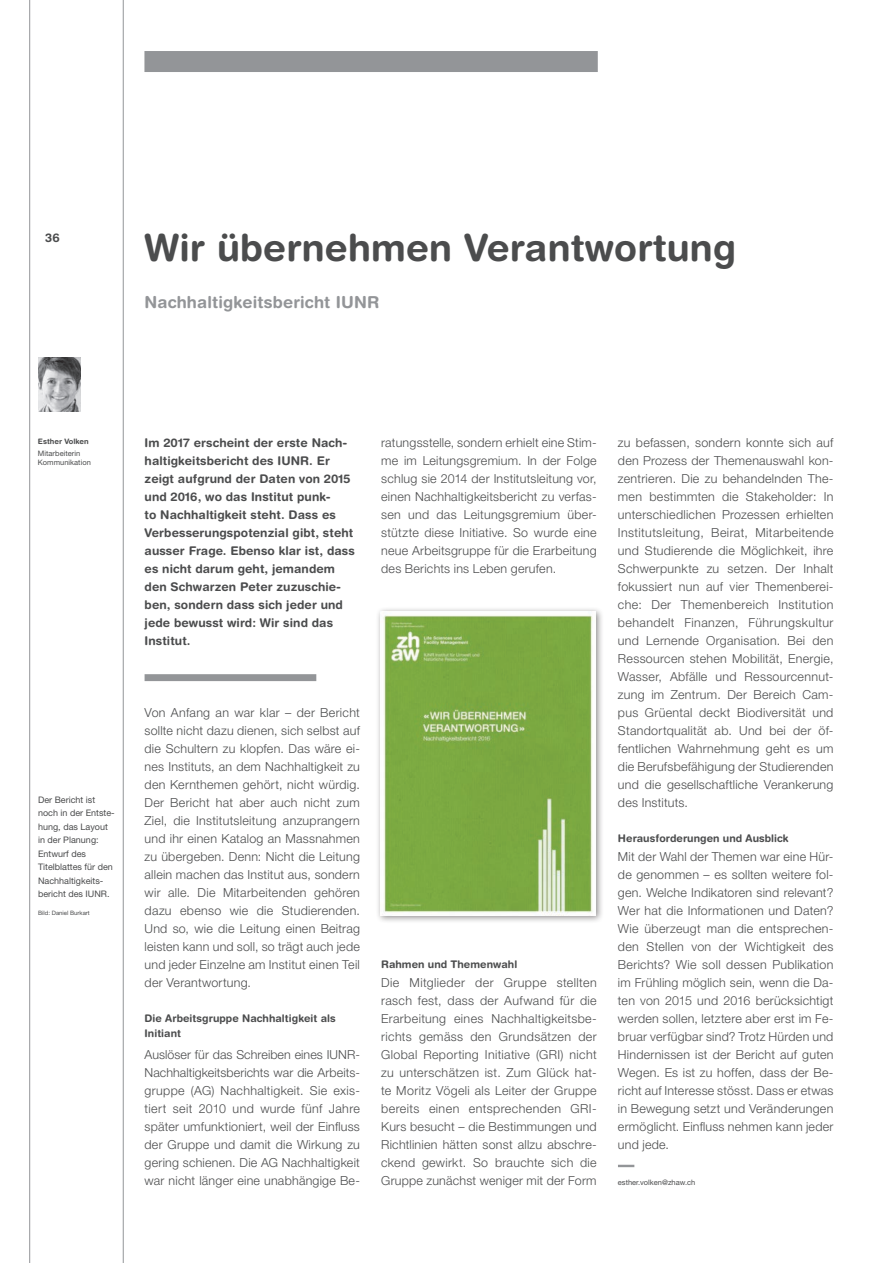
<style>
.page{position:relative;width:893px;height:1263px;background:#fff}
.page>*{position:absolute;margin:0;border:0;box-sizing:border-box;transform-origin:0 0}
.t1{font:700 37.5px "Helvetica Rounded LT Std";letter-spacing:.005em;color:#4b4c4d}
.t2{font:700 16.5px "Helvetica Rounded LT Std";letter-spacing:.01em;color:#939598}
.t3{font:300 12.45px/18px "Helvetica Neue LT Pro";letter-spacing:.02em;color:#4b4c4d;text-align:justify}
.t4{font:700 12px/18px "Helvetica Rounded LT Std";letter-spacing:.01em;color:#4b4c4d}
.t5{font:700 10.5px/15px "Helvetica Rounded LT Std";letter-spacing:.005em;color:#4b4c4d}
.t6{font:9px/13.5px "Helvetica Neue LT Pro";color:#4b4c4d}
.t7{font:7.5px/9px "Helvetica Neue LT Pro";letter-spacing:.005em;color:#4b4c4d}
.t8{font:700 7.5px "Helvetica Rounded LT Std";color:#4b4c4d}
.t9{font:6px "Helvetica Neue LT Pro";color:#4b4c4d}
</style>
<div class="page">
<div style="left:145px;top:674px;width:171px;height:7px;background:#939598"></div>
<img style="left:38px;top:357px;width:43px;height:54px">
<div style="left:375px;top:606px;width:229px;height:318px;background:#231f20;opacity:.5"></div>
<img style="left:380px;top:611px;width:216px;height:305px">
<svg style="left:618px;top:1165px;width:16px;height:2px"></svg>
<div style="left:144px;top:51px;width:454px;height:21px;background:#939598"></div>
<hr style="left:29px;top:0;width:1px;height:1263px;background:#939598">
<hr style="left:123px;top:0;width:1px;height:1263px;background:#939598">
<p class="t4" style="left:45px;top:229px;width:16px">36</p>
<h1 class="t1" style="left:144px;top:225px;width:593px">Wir übernehmen Verantwortung</h1>
<h2 class="t2" style="left:144px;top:292px;width:236px">Nachhaltigkeitsbericht IUNR</h2>
<p class="t8" style="left:38px;top:436px;width:52px">Esther Volken</p>
<p class="t7" style="left:38px;top:448px;width:54px">Mitarbeiterin<br>Kommunikation</p>
<p class="t6" style="left:38px;top:792px;width:78px">Der Bericht ist noch in der Entste&shy;hung, das Layout in der Planung:<br>Entwurf des<br>Titelblattes für den<br>Nachhaltigkeits&shy;bericht des IUNR.</p>
<p class="t9" style="left:38px;top:909px;width:53px">Bild: Daniel Burkart</p>
<p class="t4" style="left:145px;top:434px;width:212px">Im 2017 erscheint der erste Nach&shy;haltigkeitsbericht des IUNR. Er zeigt aufgrund der Daten von 2015 und 2016, wo das Institut punk-<br>to Nachhaltigkeit steht. Dass es<br>Verbesserungspotenzial gibt, steht ausser Frage. Ebenso klar ist, dass es nicht darum geht, jemandem den Schwarzen Peter zuzuschie&shy;ben, sondern dass sich jeder und jede bewusst wird: Wir sind das<br>Institut.</p>
<p class="t3" style="left:381px;top:433px;width:217px">ratungsstelle, sondern erhielt eine Stim&shy;me im Leitungsgremium. In der Folge schlug sie 2014 der Institutsleitung vor, einen Nachhaltigkeitsbericht zu verfas&shy;sen und das Leitungsgremium über&shy;stützte diese Initiative. So wurde eine neue Arbeitsgruppe für die Erarbeitung des Berichts ins Leben gerufen.</p>
<p class="t3" style="left:145px;top:703px;width:217px">Von Anfang an war klar – der Bericht sollte nicht dazu dienen, sich selbst auf die Schultern zu klopfen. Das wäre ei&shy;nes Instituts, an dem Nachhaltigkeit zu den Kernthemen gehört, nicht würdig.<br>Der Bericht hat aber auch nicht zum Ziel, die Institutsleitung anzuprangern und ihr einen Katalog an Massnahmen zu übergeben. Denn: Nicht die Leitung allein machen das Institut aus, sondern wir alle. Die Mitarbeitenden gehören dazu ebenso wie die Studierenden.<br>Und so, wie die Leitung einen Beitrag leisten kann und soll, so trägt auch jede und jeder Einzelne am Institut einen Teil der Verantwortung.</p>
<p class="t5" style="left:145px;top:1010px;width:193px">Die Arbeitsgruppe Nachhaltigkeit als<br>Initiant</p>
<p class="t3" style="left:145px;top:1045px;width:217px">Auslöser für das Schreiben eines IUNR-Nachhaltigkeitsberichts war die Arbeits&shy;gruppe (AG) Nachhaltigkeit. Sie exis&shy;tiert seit 2010 und wurde fünf Jahre später umfunktioniert, weil der Einfluss der Gruppe und damit die Wirkung zu gering schienen. Die AG Nachhaltigkeit war nicht länger eine unabhängige Be-</p>
<p class="t5" style="left:381px;top:956px;width:138px">Rahmen und Themenwahl</p>
<p class="t3" style="left:381px;top:973px;width:217px">Die Mitglieder der Gruppe stellten rasch fest, dass der Aufwand für die Erarbeitung eines Nachhaltigkeitsbe&shy;richts gemäss den Grundsätzen der Global Reporting Initiative (GRI) nicht zu unterschätzen ist. Zum Glück hat&shy;te Moritz Vögeli als Leiter der Gruppe bereits einen entsprechenden GRI-Kurs besucht – die Bestimmungen und Richtlinien hätten sonst allzu abschre&shy;ckend gewirkt. So brauchte sich die Gruppe zunächst weniger mit der Form</p>
<p class="t3" style="left:618px;top:433px;width:217px">zu befassen, sondern konnte sich auf den Prozess der Themenauswahl kon&shy;zentrieren. Die zu behandelnden The&shy;men bestimmten die Stakeholder: In unterschiedlichen Prozessen erhielten Institutsleitung, Beirat, Mitarbeitende und Studierende die Möglichkeit, ihre Schwerpunkte zu setzen. Der Inhalt fokussiert nun auf vier Themenberei&shy;che: Der Themenbereich Institution behandelt Finanzen, Führungskultur und Lernende Organisation. Bei den Ressourcen stehen Mobilität, Energie, Wasser, Abfälle und Ressourcennut&shy;zung im Zentrum. Der Bereich Cam&shy;pus Grüental deckt Biodiversität und Standortqualität ab. Und bei der öf&shy;fentlichen Wahrnehmung geht es um die Berufsbefähigung der Studierenden und die gesellschaftliche Verankerung des Instituts.</p>
<p class="t5" style="left:618px;top:830px;width:172px">Herausforderungen und Ausblick</p>
<p class="t3" style="left:618px;top:847px;width:217px">Mit der Wahl der Themen war eine Hür&shy;de genommen – es sollten weitere fol&shy;gen. Welche Indikatoren sind relevant?<br>Wer hat die Informationen und Daten?<br>Wie überzeugt man die entsprechen&shy;den Stellen von der Wichtigkeit des Berichts? Wie soll dessen Publikation im Frühling möglich sein, wenn die Da&shy;ten von 2015 und 2016 berücksichtigt werden sollen, letztere aber erst im Fe&shy;bruar verfügbar sind? Trotz Hürden und Hindernissen ist der Bericht auf guten Wegen. Es ist zu hoffen, dass der Be&shy;richt auf Interesse stösst. Dass er etwas in Bewegung setzt und Veränderungen ermöglicht. Einfluss nehmen kann jeder und jede.</p>
<p class="t7" style="left:618px;top:1178px;width:79px">esther.volken@zhaw.ch</p>
</div>
